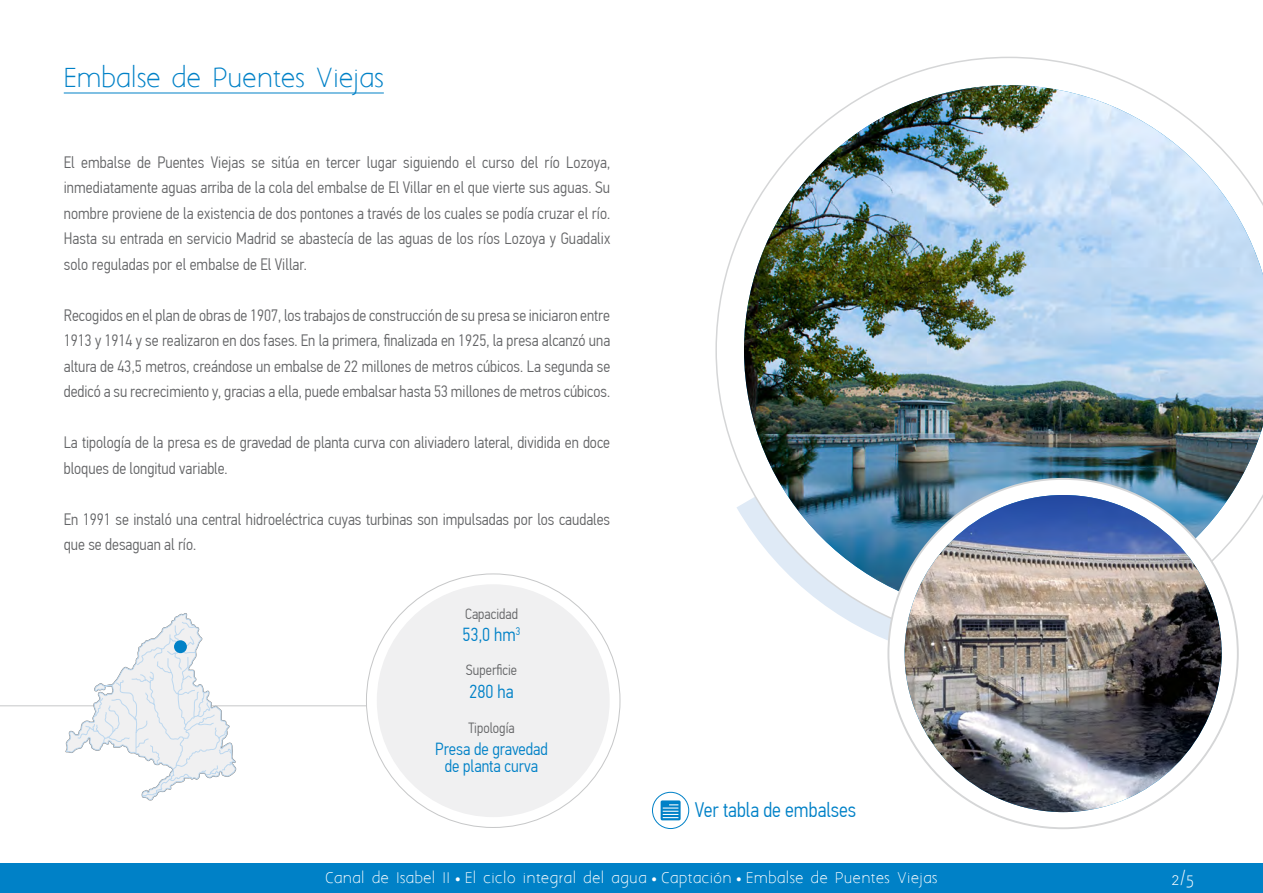
<style>
.page{position:relative;width:1263px;height:893px;background:#fff}
.page>*{position:absolute;margin:0;border:0;box-sizing:border-box;transform-origin:0 0}
.t1{font:24px "Aaargh Normal";color:#0081c7}
.t2{font:300 21px "PF Din Text Cond Pro";color:#0081c7}
.t3{font:300 18.9px "PF Din Text Cond Pro";color:#0081c7}
.t4{font:300 17.55px/17.5px "PF Din Text Cond Pro";color:#0081c7;text-align:center}
.t5{font:300 16.5px/25.5px "PF Din Text Cond Pro";color:#646567;text-align:justify}
.t6{font:16.5px "Aaargh Normal";color:#fff}
.t7{font:300 14.85px "PF Din Text Cond Pro";color:#646567}
.t8{font:13.5px "Aaargh Normal";letter-spacing:.035em;color:#fff}
.s1{font-family:"PF Din Text Pro";font-weight:500}
</style>
<div class="page">
<div style="left:0;top:863px;width:1263px;height:30px;background:#0081c7"></div>
<hr style="left:64px;top:93px;width:320px;height:1px;background:#0081c7">
<svg style="left:715px;top:57px;width:523px;height:583px"></svg>
<img style="left:744px;top:85px;width:519px;height:530px">
<div style="left:888px;top:479px;width:350px;height:349px;background:#fff;border-radius:50%"></div>
<img style="left:904px;top:495px;width:318px;height:317px;border-radius:159px">
<div style="left:377px;top:584px;width:233px;height:233px;background:#f0f0f1;border-radius:50%"></div>
<hr style="left:0;top:705px;width:366px;height:1px;background:#c6c7c8">
<svg style="left:652px;top:792px;width:37px;height:36px"></svg>
<div style="left:652px;top:792px;width:37px;height:37px;border:1px solid #0081c7;border-radius:50%"></div>
<svg style="left:661px;top:800px;width:20px;height:20px"></svg>
<svg style="left:663px;top:804px;width:15px;height:14px"></svg>
<svg style="left:65px;top:613px;width:171px;height:188px"></svg>
<div style="left:174px;top:640px;width:13px;height:13px;background:#0081c7;border-radius:50%"></div>
<h1 class="t1" style="left:64px;top:64px;width:322px">Embalse de Puentes Viejas</h1>
<p class="t5" style="left:64px;top:149px;width:548px">El embalse de Puentes Viejas se sitúa en tercer lugar siguiendo el curso del río Lozoya, inmediatamente aguas arriba de la cola del embalse de El Villar en el que vierte sus aguas. Su nombre proviene de la existencia de dos pontones a través de los cuales se podía cruzar el río.<br>Hasta su entrada en servicio Madrid se abastecía de las aguas de los ríos Lozoya y Guadalix solo reguladas por el embalse de El Villar.</p>
<p class="t5" style="left:64px;top:302px;width:548px">Recogidos en el plan de obras de 1907, los trabajos de construcción de su presa se iniciaron entre 1913 y 1914 y se realizaron en dos fases. En la primera, finalizada en 1925, la presa alcanzó una altura de 43,5 metros, creándose un embalse de 22 millones de metros cúbicos. La segunda se dedicó a su recrecimiento y, gracias a ella, puede embalsar hasta 53 millones de metros cúbicos.</p>
<p class="t5" style="left:64px;top:430px;width:548px">La tipología de la presa es de gravedad de planta curva con aliviadero lateral, dividida en doce bloques de longitud variable.</p>
<p class="t5" style="left:64px;top:506px;width:548px">En 1991 se instaló una central hidroeléctrica cuyas turbinas son impulsadas por los caudales que se desaguan al río.</p>
<p class="t7" style="left:465px;top:605px;width:54px">Capacidad</p>
<p class="t3" style="left:463px;top:624px;width:59px">53,0 hm<sup>3</sup></p>
<p class="t7" style="left:466px;top:661px;width:53px">Superficie</p>
<p class="t3" style="left:469px;top:680px;width:46px">280 ha</p>
<p class="t7" style="left:468px;top:720px;width:48px">Tipología</p>
<p class="t4" style="left:435px;top:740px;width:114px">Presa de gravedad de planta curva</p>
<p class="t2" style="left:695px;top:798px;width:163px">Ver tabla de embalses</p>
<p class="t8" style="left:325px;top:870px;width:614px">Canal de Isabel II <span class="s1">•</span> El ciclo integral del agua <span class="s1">•</span> Captación <span class="s1">•</span> Embalse de Puentes Viejas</p>
<p class="t6" style="left:1171px;top:869px;width:24px">2/5</p>
</div>
